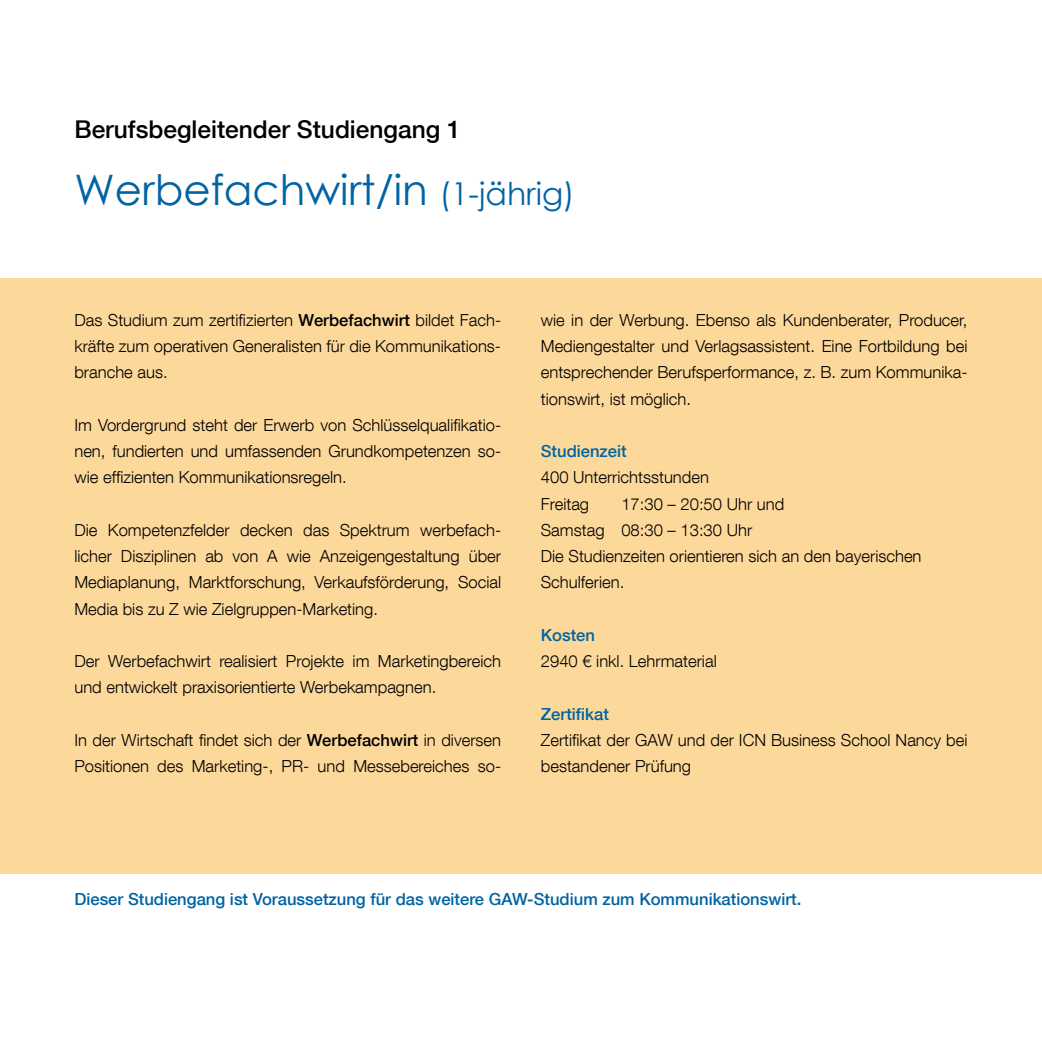
<style>
.page{position:relative;width:1042px;height:1042px;background:#fff}
.page>*{position:absolute;margin:0;border:0;box-sizing:border-box;transform-origin:0 0}
.t1{font:42px "Century Gothic";color:#0063a3}
.t2{font:500 24.5px "Helvetica Neue LT Com";color:#000}
.t3{font:300 16.62px/26.2px "Helvetica Neue LT Com";color:#000}
.t4{font:500 16.62px "Helvetica Neue LT Com";color:#0063a3}
.s1{font-size:31.5px}
.s2{font-weight:500}
</style>
<div class="page">
<div style="left:0;top:278px;width:1042px;height:595px;background:#fdd89b"></div>
<h2 class="t2" style="left:74px;top:114px;width:388px">Berufsbegleitender Studiengang 1</h2>
<h1 class="t1" style="left:74px;top:161px;width:502px">Werbefachwirt/in <span class="s1">(1-jährig)</span></h1>
<p class="t3" style="left:74px;top:306px;width:428px;text-align:justify">Das Studium zum zertifizierten <span class="s2">Werbefachwirt</span> bildet Fach&shy;kräfte zum operativen Generalisten für die Kommunikations&shy;branche aus.</p>
<p class="t3" style="left:74px;top:411px;width:428px;text-align:justify">Im Vordergrund steht der Erwerb von Schlüsselqualifikatio&shy;nen, fundierten und umfassenden Grundkompetenzen so&shy;wie effizienten Kommunikationsregeln.</p>
<p class="t3" style="left:74px;top:516px;width:428px;text-align:justify">Die Kompetenzfelder decken das Spektrum werbefach&shy;licher Disziplinen ab von A wie Anzeigengestaltung über Mediaplanung, Marktforschung, Verkaufsförderung, Social Media bis zu Z wie Zielgruppen-Marketing.</p>
<p class="t3" style="left:74px;top:648px;width:428px">Der Werbefachwirt realisiert Projekte im Marketingbereich und entwickelt praxisorientierte Werbekampagnen.</p>
<p class="t3" style="left:74px;top:726px;width:428px">In der Wirtschaft findet sich der <span class="s2">Werbefachwirt</span> in diversen<br>Positionen des Marketing-, PR- und Messebereiches so-</p>
<p class="t3" style="left:541px;top:306px;width:428px;text-align:justify">wie in der Werbung. Ebenso als Kundenberater, Producer, Mediengestalter und Verlagsassistent. Eine Fortbildung bei entsprechender Berufsperformance, z. B. zum Kommunika&shy;tionswirt, ist möglich.</p>
<p class="t4" style="left:541px;top:441px;width:87px">Studienzeit</p>
<p class="t3" style="left:541px;top:464px;width:170px">400 Unterrichtsstunden<br>Freitag</p>
<p class="t3" style="left:541px;top:490px;width:382px;text-indent:80px">17:30 – 20:50 Uhr und<br>Samstag 08:30 – 13:30 Uhr<br>Die Studienzeiten orientieren sich an den bayerischen<br>Schulferien.</p>
<p class="t4" style="left:541px;top:625px;width:56px">Kosten</p>
<p class="t3" style="left:541px;top:648px;width:177px">2940 € inkl. Lehrmaterial</p>
<p class="t4" style="left:541px;top:704px;width:70px">Zertifikat</p>
<p class="t3" style="left:541px;top:726px;width:428px">Zertifikat der GAW und der ICN Business School Nancy bei bestandener Prüfung</p>
<p class="t4" style="left:74px;top:889px;width:728px">Dieser Studiengang ist Voraussetzung für das weitere GAW-Studium zum Kommunikationswirt.</p>
</div>
